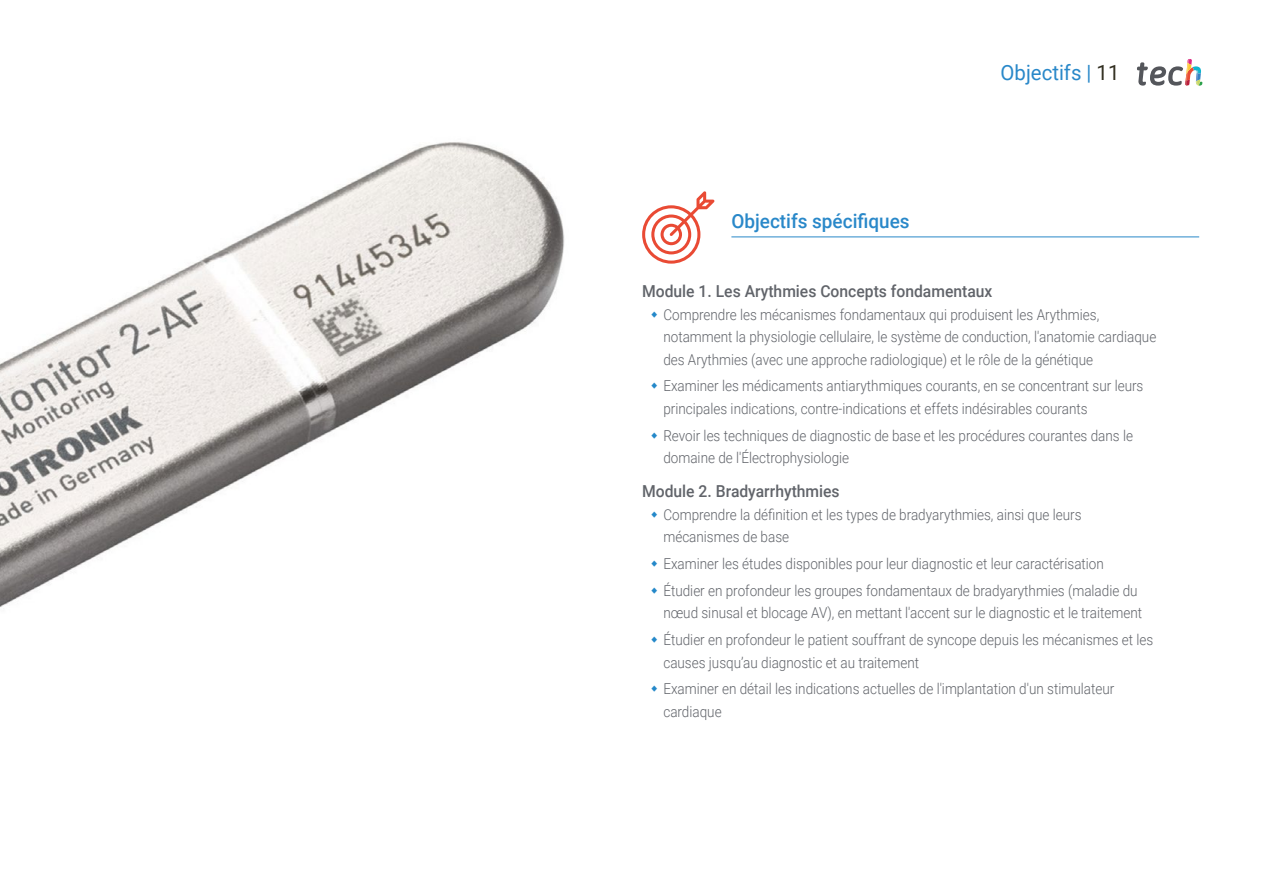
<style>
.page{position:relative;width:1263px;height:893px;background:#fff}
.page>*{position:absolute;margin:0;border:0;box-sizing:border-box;transform-origin:0 0}
.t1{font:21px "Roboto";color:#2988c9}
.t2{font:500 19.5px "Roboto";color:#2988c9}
.t3{font:500 16.5px "Roboto";color:#61646a;scale:.95 1}
.t4{font:300 15px/22.5px "Roboto";color:#61646a;scale:.9 1}
.s1{color:#312e20}
</style>
<div class="page">
<svg style="left:1137px;top:59px;width:65px;height:27px"></svg>
<img style="left:0;top:142px;width:565px;height:465px">
<svg style="left:642px;top:191px;width:72px;height:73px"></svg>
<hr style="left:731px;top:237px;width:468px;height:1px;background:#2988c9">
<h2 class="t2" style="left:731px;top:208px;width:180px">Objectifs spécifiques</h2>
<h1 class="t1" style="left:1000px;top:57px;width:120px">Objectifs | <span class="s1">11</span></h1>
<p class="t3" style="left:642px;top:280px;width:370px">Module 1. Les Arythmies Concepts fondamentaux</p>
<p class="t4" style="left:663px;top:302px;width:549px">Comprendre les mécanismes fondamentaux qui produisent les Arythmies, notamment la physiologie cellulaire, le système de conduction, l'anatomie cardiaque des Arythmies (avec une approche radiologique) et le rôle de la génétique</p>
<p class="t4" style="left:663px;top:374px;width:535px">Examiner les médicaments antiarythmiques courants, en se concentrant sur leurs principales indications, contre-indications et effets indésirables courants</p>
<p class="t4" style="left:663px;top:423px;width:523px">Revoir les techniques de diagnostic de base et les procédures courantes dans le domaine de l'Électrophysiologie</p>
<p class="t3" style="left:642px;top:480px;width:209px">Module 2. Bradyarrhythmies</p>
<p class="t4" style="left:663px;top:503px;width:466px">Comprendre la définition et les types de bradyarythmies, ainsi que leurs mécanismes de base</p>
<p class="t4" style="left:663px;top:550px;width:528px;line-height:26.7px">Examiner les études disponibles pour leur diagnostic et leur caractérisation<br>Étudier en profondeur les groupes fondamentaux de bradyarythmies (maladie du</p>
<p class="t4" style="left:663px;top:599px;width:546px;line-height:26.7px">nœud sinusal et blocage AV), en mettant l'accent sur le diagnostic et le traitement<br>Étudier en profondeur le patient souffrant de syncope depuis les mécanismes et les</p>
<p class="t4" style="left:663px;top:648px;width:502px;line-height:26.7px">causes jusqu’au diagnostic et au traitement<br>Examiner en détail les indications actuelles de l'implantation d'un stimulateur</p>
<p class="t4" style="left:663px;top:700px;width:66px">cardiaque</p>
</div>
